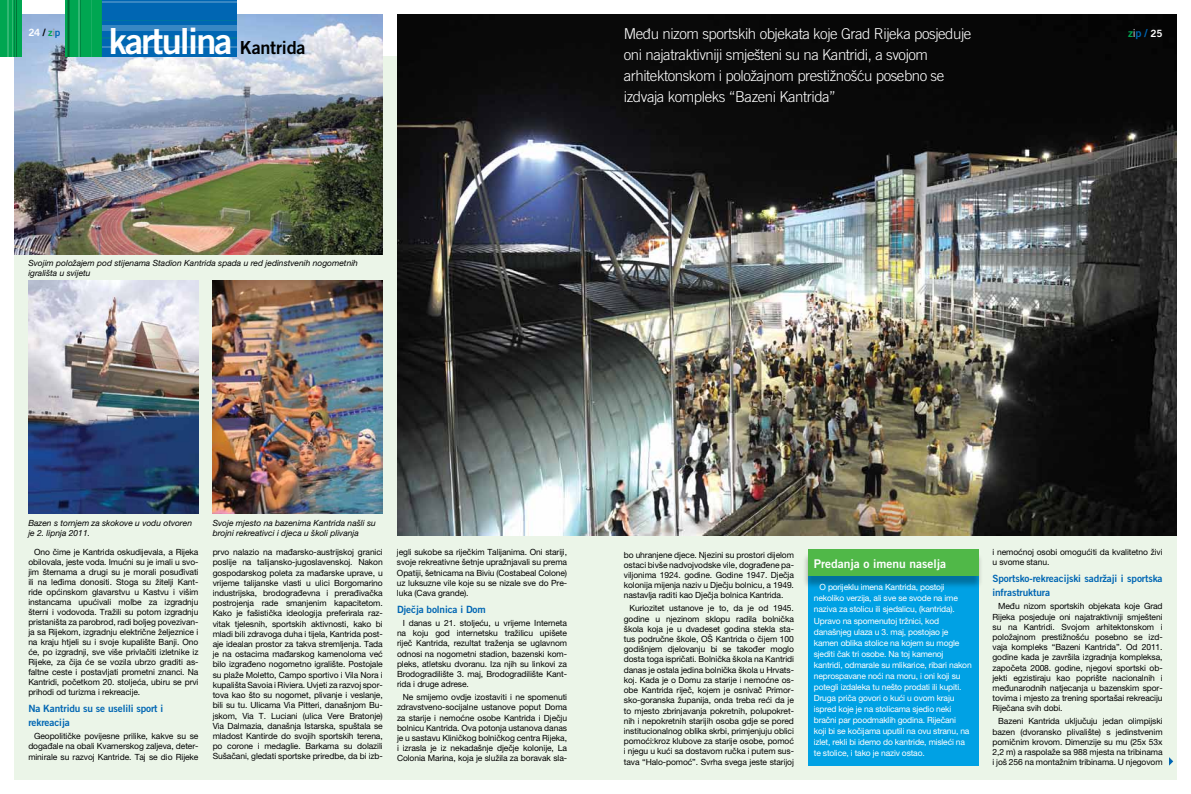
<style>
.page{position:relative;width:1191px;height:794px;background:#fff}
.page>*{position:absolute;margin:0;border:0;box-sizing:border-box;transform-origin:0 0}
.t1{font:36px "Trade Gothic MS Bold Two";letter-spacing:-.05em;color:#fff}
.t2{font:300 15px/21px "Trade Gothic MS";letter-spacing:-.03em;color:#fff}
.t3{font:12px "Trade Gothic MS Bold Two";color:#fff}
.t4{font:11px "Trade Gothic Bold Two";color:#0066b3}
.t5{font:10px/14px "Trade Gothic MS Bold Two";letter-spacing:-.01em;color:#0066b3}
.t6{font:10px "Trade Gothic Bold Two";color:#fff}
.t7{font:8.5px/10.2px "Helvetica Neue LT Pro";letter-spacing:-.01em;color:#000;text-align:justify}
.t8{font:8.5px/11.1px "Helvetica Neue LT Pro";letter-spacing:-.02em;color:#fff}
.t9{font:italic 8.5px/10.2px "Helvetica Neue LT Pro";color:#000}
.s1{font-size:18px;color:#000}
.s2{color:#000}
.s3{color:#00a651}
.s4{color:#939598}
.s5{color:#0066b3}
.s6{font-size:10px;color:#fff}
</style>
<div class="page">
<div style="left:14px;top:57px;width:1162px;height:723px;background:#ebf5e8"></div>
<img style="left:14px;top:14px;width:369px;height:240px">
<img style="left:397px;top:14px;width:779px;height:522px">
<div style="left:92px;top:0;width:144px;height:57px;background:#0066b3"></div>
<hr style="left:92px;top:1px;width:144px;height:1px;background:#fff">
<div style="left:92px;top:25px;width:144px;height:5px;background:#3887c3"></div>
<hr style="left:92px;top:47px;width:144px;height:1px;background:#fff">
<hr style="left:92px;top:38px;width:144px;height:1px;background:#00a651">
<hr style="left:92px;top:20px;width:144px;height:1px;background:#00a651">
<div style="left:65px;top:0;width:37px;height:57px;background:#00a651"></div>
<hr style="left:101px;top:0;width:1px;height:57px;background:#0066b3">
<hr style="left:78px;top:0;width:2px;height:57px;background:#fff">
<hr style="left:92px;top:0;width:1px;height:57px;background:#fff">
<hr style="left:81px;top:0;width:1px;height:57px;background:#000">
<hr style="left:68px;top:0;width:2px;height:57px;background:#000">
<div style="left:0;top:0;width:21px;height:57px;background:#00a651"></div>
<hr style="left:8px;top:0;width:1px;height:57px;background:#fff">
<hr style="left:14px;top:0;width:1px;height:57px;background:#000">
<hr style="left:16px;top:0;width:1px;height:57px;background:#000">
<hr style="left:12px;top:0;width:1px;height:57px;background:#fff">
<div style="left:808px;top:575px;width:170px;height:190px;background:#00a1e4"></div>
<div style="left:802px;top:552px;width:181px;height:38px;background:#000;opacity:.3"></div>
<div style="left:808px;top:549px;width:170px;height:26px;background:#50b848"></div>
<img style="left:28px;top:281px;width:170px;height:232px">
<img style="left:213px;top:281px;width:170px;height:232px">
<svg style="left:1169px;top:757px;width:4px;height:8px"></svg>
<h1 class="t1" style="left:109px;top:18px;width:198px">kartulina <span class="s1">Kantrida</span></h1>
<h2 class="t2" style="left:624px;top:23px;width:349px">Među nizom sportskih objekata koje Grad Rijeka posjeduje oni najatraktivniji smješteni su na Kantridi, a svojom arhitektonskom i položajnom prestižnošću posebno se izdvaja kompleks “Bazeni Kantrida”</h2>
<p class="t6" style="left:28px;top:27px;width:34px">24 <span class="s2">/</span> <span class="s3">z</span><span class="s4">i</span><span class="s5">p</span></p>
<p class="t4" style="left:1128px;top:27px;width:36px"><span class="s3">z</span><span class="s4">i</span>p / <span class="s6">25</span></p>
<p class="t9" style="left:28px;top:257px;width:331px">Svojim položajem pod stijenama Stadion Kantrida spada u red jedinstvenih nogometnih igrališta u svijetu</p>
<p class="t9" style="left:28px;top:517px;width:165px">Bazen s tornjem za skokove u vodu otvoren je 2. lipnja 2011.</p>
<p class="t9" style="left:213px;top:517px;width:165px">Svoje mjesto na bazenima Kantrida našli su brojni rekreativci i djeca u školi plivanja</p>
<p class="t7" style="left:28px;top:547px;width:172px;text-indent:6px">Ono čime je Kantrida oskudijevala, a Rijeka obilovala, jeste voda. Imućni su je imali u svo&shy;jim šternama a drugi su je morali posuđivati ili na leđima donositi. Stoga su žitelji Kant&shy;ride općinskom glavarstvu u Kastvu i višim instancama upućivali molbe za izgradnju šterni i vodovoda. Tražili su potom izgradnju pristaništa za parobrod, radi boljeg povezivan&shy;ja sa Rijekom, izgradnju električne željeznice i na kraju htjeli su i svoje kupalište Banji. Ono će, po izgradnji, sve više privlačiti izletnike iz Rijeke, za čija će se vozila ubrzo graditi as&shy;faltne ceste i postavljati prometni znanci. Na Kantridi, početkom 20. stoljeća, ubiru se prvi prihodi od turizma i rekreacije.</p>
<p class="t5" style="left:28px;top:701px;width:136px">Na Kantridu su se uselili sport i rekreacija</p>
<p class="t7" style="left:28px;top:731px;width:172px;text-indent:6px">Geopolitičke povijesne prilike, kakve su se događale na obali Kvarnerskog zaljeva, deter&shy;minirale su razvoj Kantride. Taj se dio Rijeke</p>
<p class="t7" style="left:213px;top:547px;width:172px">prvo nalazio na mađarsko-austrijskoj granici poslije na talijansko-jugoslavenskoj. Nakon gospodarskog poleta za mađarske uprave, u vrijeme talijanske vlasti u ulici Borgomarino industrijska, brodograđevna i prerađivačka postrojenja rade smanjenim kapacitetom.<br>Kako je fašistička ideologija preferirala raz&shy;vitak tjelesnih, sportskih aktivnosti, kako bi mladi bili zdravoga duha i tijela, Kantrida post&shy;aje idealan prostor za takva stremljenja. Tada je na ostacima mađarskog kamenoloma već bilo izgrađeno nogometno igralište. Postojale su plaže Moletto, Campo sportivo i Vila Nora i kupališta Savoia i Riviera. Uvjeti za razvoj spor&shy;tova kao što su nogomet, plivanje i veslanje, bili su tu. Ulicama Via Pitteri, današnjom Bu&shy;jskom, Via T. Luciani (ulica Vere Bratonje)<br>Via Dalmazia, današnja Istarska, spuštala se mladost Kantirde do svojih sportskih terena, po corone i medaglie. Barkama su dolazili Sušačani, gledati sportske priredbe, da bi izb-</p>
<p class="t7" style="left:397px;top:547px;width:172px">jegli sukobe sa riječkim Talijanima. Oni stariji, svoje rekreativne šetnje upražnjavali su prema Opatiji, šetnicama na Biviu (Costabeal Colone) uz luksuzne vile koje su se nizale sve do Pre&shy;luka (Cava grande).</p>
<p class="t5" style="left:397px;top:602px;width:90px">Dječja bolnica i Dom</p>
<p class="t7" style="left:397px;top:617px;width:172px;text-indent:6px">I danas u 21. stoljeću, u vrijeme Interneta na koju god internetsku tražilicu upišete riječ Kantrida, rezultat traženja se uglavnom odnosi na nogometni stadion, bazenski kom&shy;pleks, atletsku dvoranu. Iza njih su linkovi za Brodogradilište 3. maj, Brodogradilište Kant&shy;rida i druge adrese.</p>
<p class="t7" style="left:397px;top:692px;width:172px;text-indent:6px">Ne smijemo ovdje izostaviti i ne spomenuti zdravstveno-socijalne ustanove poput Doma za starije i nemoćne osobe Kantrida i Dječju bolnicu Kantrida. Ova potonja ustanova danas je u sastavu Kliničkog bolničkog centra Rijeka, i izrasla je iz nekadašnje dječje kolonije, La Colonia Marina, koja je služila za boravak sla-</p>
<p class="t7" style="left:624px;top:549px;width:172px">bo uhranjene djece. Njezini su prostori dijelom ostaci bivše nadvojvodske vile, dograđene pa&shy;viljonima 1924. godine. Godine 1947. Dječja kolonija mijenja naziv u Dječju bolnicu, a 1949. nastavlja raditi kao Dječja bolnica Kantrida.</p>
<p class="t7" style="left:624px;top:603px;width:172px;text-indent:6px">Kuriozitet ustanove je to, da je od 1945. godine u njezinom sklopu radila bolnička škola koja je u dvadeset godina stekla sta&shy;tus područne škole, OŠ Kantrida o čijem 100 godišnjem djelovanju bi se također moglo dosta toga ispričati. Bolnička škola na Kantridi danas je ostala jedina bolnička škola u Hrvats&shy;koj. Kada je o Domu za starije i nemoćne os&shy;obe Kantrida riječ, kojem je osnivač Primor&shy;sko-goranska županija, onda treba reći da je to mjesto zbrinjavanja pokretnih, polupokret&shy;nih i nepokretnih starijih osoba gdje se pored institucionalnog oblika skrbi, primjenjuju oblici pomoći:kroz klubove za starije osobe, pomoć i njegu u kući sa dostavom ručka i putem sus&shy;tava “Halo-pomoć”. Svrha svega jeste starijoj</p>
<h3 class="t3" style="left:814px;top:556px;width:134px">Predanja o imenu naselja</h3>
<p class="t8" style="left:814px;top:581px;width:159px;text-indent:6px">O porijeklu imena Kantrida, postoji nekoliko verzija, ali sve se svode na ime naziva za stolicu ili sjedalicu, (kantrida).<br>Upravo na spomenutoj tržnici, kod današnjeg ulaza u 3. maj, postojao je kamen oblika stolice na kojem su mogle sjediti čak tri osobe. Na toj kamenoj kantridi, odmarale su mlikarice, ribari nakon neprospavane noći na moru, i oni koji su potegli izdaleka tu nešto prodati ili kupiti.<br>Druga priča govori o kući u ovom kraju ispred koje je na stolicama sjedio neki bračni par poodmaklih godina. Riječani<br>koji bi se kočijama uputili na ovu stranu, na izlet, rekli bi idemo do kantride, misleći na te stolice, i tako je naziv ostao.</p>
<p class="t7" style="left:992px;top:547px;width:172px">i nemoćnoj osobi omogućiti da kvalitetno živi u svome stanu.</p>
<p class="t5" style="left:992px;top:571px;width:172px">Sportsko-rekreacijski sadržaji i sportska infrastruktura</p>
<p class="t7" style="left:992px;top:601px;width:172px;text-indent:6px">Među nizom sportskih objekata koje Grad Rijeka posjeduje oni najatraktivniji smješteni su na Kantridi. Svojom arhitektonskom i položajnom prestižnošću posebno se izd&shy;vaja kompleks “Bazeni Kantrida”. Od 2011. godine kada je završila izgradnja kompleksa, započeta 2008. godine, njegovi sportski ob&shy;jekti egzistiraju kao poprište nacionalnih i međunarodnih natjecanja u bazenskim spor&shy;tovima i mjesto za trening sportašai rekreaciju Riječana svih dobi.</p>
<p class="t7" style="left:992px;top:716px;width:172px;text-indent:6px">Bazeni Kantrida uključuju jedan olimpijski bazen (dvoransko plivalište) s jedinstvenim pomičnim krovom. Dimenzije su mu (25x 53x 2,2 m) a raspolaže sa 988 mjesta na tribinama i još 256 na montažnim tribinama. U njegovom</p>
</div>
